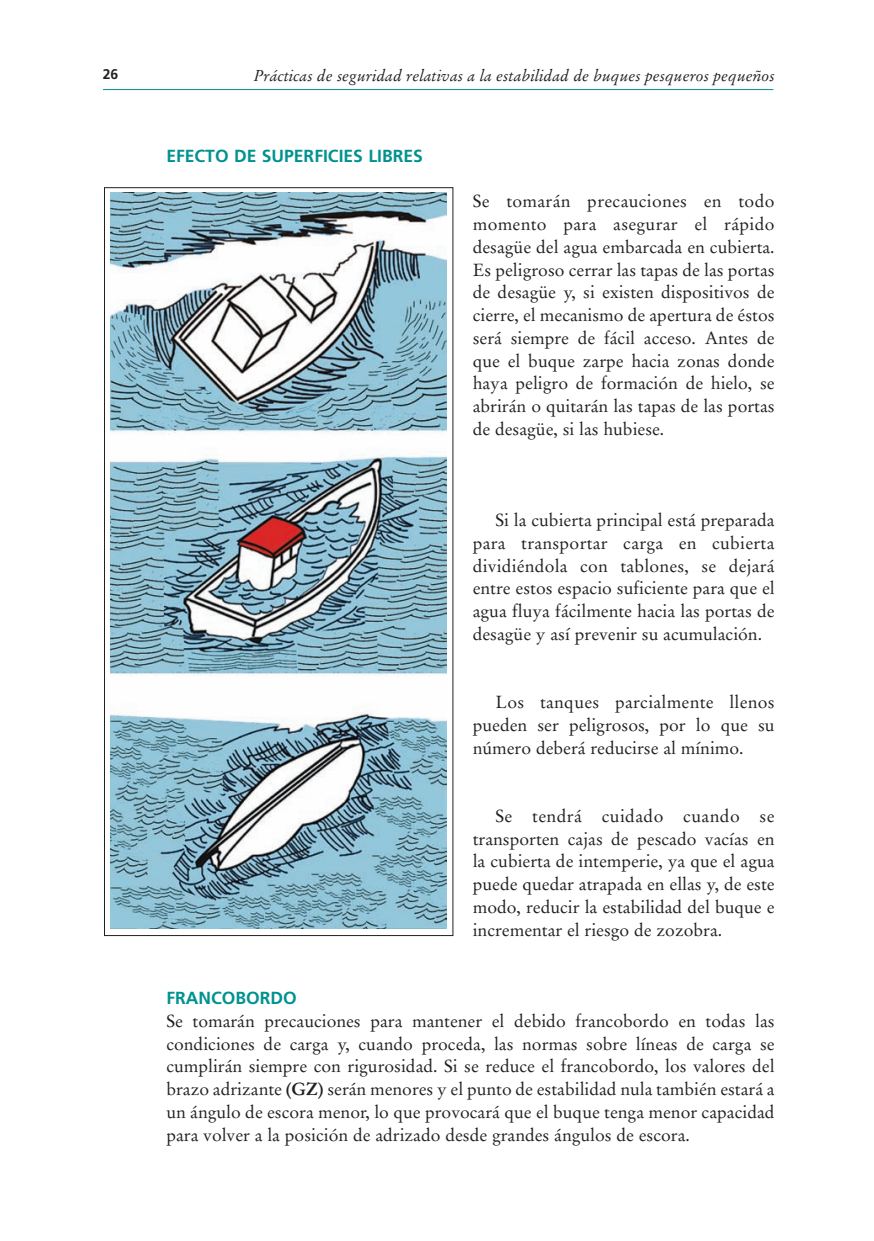
<style>
.page{position:relative;width:874px;height:1241px;background:#fff}
.page>*{position:absolute;margin:0;border:0;box-sizing:border-box;transform-origin:0 0}
.t1{font:17.5px/22.8px "Stempel Garamond LT Std";color:#231f20;text-align:justify}
.t2{font:700 17.5px "Frutiger LT Std";color:#009290}
.t3{font:italic 15.75px "Stempel Garamond LT Std";color:#231f20}
.t4{font:700 14px "Frutiger LT Std";color:#231f20}
.s1{font-weight:700}
</style>
<div class="page">
<hr style="left:103px;top:89px;width:670px;height:1px;background:#009290">
<img style="left:110px;top:192px;width:336px;height:736px">
<p class="t4" style="left:103px;top:66px;width:17px">26</p>
<p class="t3" style="left:254px;top:66px;width:522px">Prácticas de seguridad relativas a la estabilidad de buques pesqueros pequeños</p>
<p class="t2" style="left:166px;top:145px;width:258px">EFECTO DE SUPERFICIES LIBRES</p>
<p class="t1" style="left:472px;top:190px;width:303px">Se tomarán precauciones en todo momento para asegurar el rápido desagüe del agua embarcada en cubierta.<br>Es peligroso cerrar las tapas de las portas de desagüe y, si existen dispositivos de cierre, el mecanismo de apertura de éstos será siempre de fácil acceso. Antes de que el buque zarpe hacia zonas donde haya peligro de formación de hielo, se abrirán o quitarán las tapas de las portas de desagüe, si las hubiese.</p>
<p class="t1" style="left:472px;top:508px;width:303px;text-indent:23px">Si la cubierta principal está preparada para transportar carga en cubierta dividiéndola con tablones, se dejará entre estos espacio suficiente para que el agua fluya fácilmente hacia las portas de desagüe y así prevenir su acumulación.</p>
<p class="t1" style="left:472px;top:690px;width:303px;text-indent:23px">Los tanques parcialmente llenos pueden ser peligrosos, por lo que su número deberá reducirse al mínimo.</p>
<p class="t1" style="left:472px;top:804px;width:303px;text-indent:23px">Se tendrá cuidado cuando se transporten cajas de pescado vacías en la cubierta de intemperie, ya que el agua puede quedar atrapada en ellas y, de este modo, reducir la estabilidad del buque e incrementar el riesgo de zozobra.</p>
<p class="t2" style="left:166px;top:987px;width:132px">FRANCOBORDO</p>
<p class="t1" style="left:166px;top:1009px;width:609px">Se tomarán precauciones para mantener el debido francobordo en todas las condiciones de carga y, cuando proceda, las normas sobre líneas de carga se cumplirán siempre con rigurosidad. Si se reduce el francobordo, los valores del brazo adrizante <span class="s1">(GZ)</span> serán menores y el punto de estabilidad nula también estará a un ángulo de escora menor, lo que provocará que el buque tenga menor capacidad para volver a la posición de adrizado desde grandes ángulos de escora.</p>
</div>
